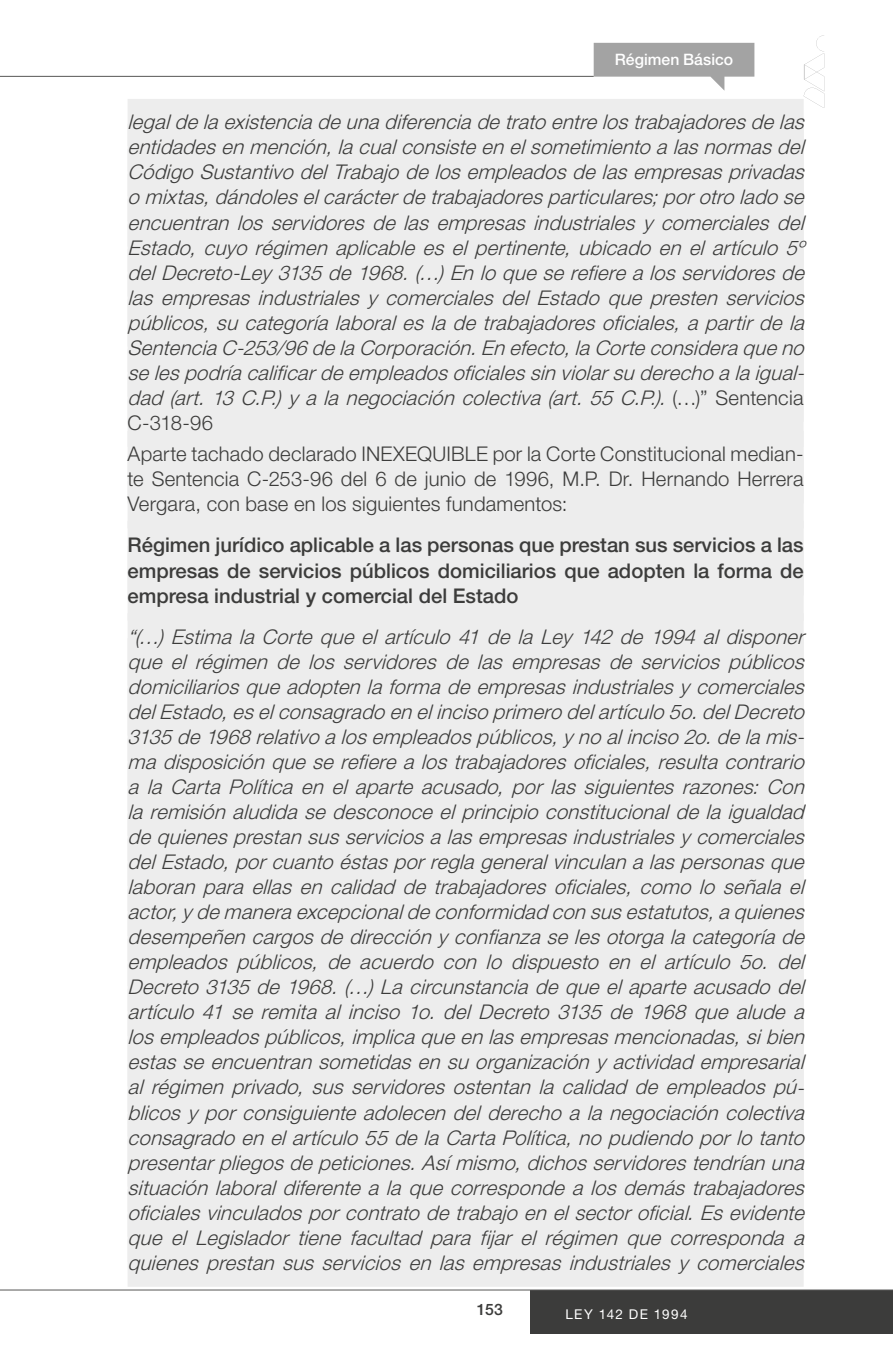
<style>
.page{position:relative;width:893px;height:1372px;background:#fff}
.page>*{position:absolute;margin:0;border:0;box-sizing:border-box;transform-origin:0 0}
.t1{font:italic 300 20.25px/25px "Helvetica Neue LT Std";letter-spacing:.015em;color:#3c3c3b}
.t2{font:300 20.25px/25px "Helvetica Neue LT Std";letter-spacing:.01em;color:#3c3c3b;text-align:justify}
.t3{font:500 20.25px/25px "Helvetica Neue LT Std";color:#3c3c3b;text-align:justify}
.t4{font:500 15.75px "Helvetica Neue LT Std";color:#fff}
.t5{font:500 15.75px "Helvetica Neue LT Std";color:#3c3c3b}
.t6{font:13.5px "Helvetica Neue LT Std";letter-spacing:.1em;color:#fff}
.s1{font-style:normal}
</style>
<div class="page">
<div style="left:530px;top:1289px;width:363px;height:44px;background:#3c3c3b"></div>
<hr style="left:0;top:1289px;width:893px;height:1px;background:#575756">
<svg style="left:594px;top:43px;width:160px;height:48px"></svg>
<hr style="left:0;top:76px;width:594px;height:1px;background:#575756">
<svg style="left:804px;top:35px;width:20px;height:73px"></svg>
<div style="left:128px;top:99px;width:676px;height:47px;background:#ededed"></div>
<div style="left:128px;top:124px;width:676px;height:47px;background:#ededed"></div>
<div style="left:128px;top:149px;width:676px;height:47px;background:#ededed"></div>
<div style="left:128px;top:174px;width:676px;height:47px;background:#ededed"></div>
<div style="left:128px;top:199px;width:676px;height:47px;background:#ededed"></div>
<div style="left:128px;top:224px;width:676px;height:47px;background:#ededed"></div>
<div style="left:128px;top:249px;width:676px;height:47px;background:#ededed"></div>
<div style="left:128px;top:274px;width:676px;height:47px;background:#ededed"></div>
<div style="left:128px;top:299px;width:676px;height:47px;background:#ededed"></div>
<div style="left:128px;top:324px;width:676px;height:47px;background:#ededed"></div>
<div style="left:128px;top:349px;width:676px;height:48px;background:#ededed"></div>
<div style="left:128px;top:374px;width:676px;height:48px;background:#ededed"></div>
<div style="left:128px;top:399px;width:676px;height:48px;background:#ededed"></div>
<div style="left:128px;top:431px;width:676px;height:47px;background:#ededed"></div>
<div style="left:128px;top:456px;width:676px;height:47px;background:#ededed"></div>
<div style="left:128px;top:481px;width:676px;height:47px;background:#ededed"></div>
<div style="left:128px;top:521px;width:676px;height:49px;background:#ededed"></div>
<div style="left:128px;top:546px;width:676px;height:49px;background:#ededed"></div>
<div style="left:128px;top:571px;width:676px;height:49px;background:#ededed"></div>
<div style="left:128px;top:613px;width:676px;height:47px;background:#ededed"></div>
<div style="left:128px;top:638px;width:676px;height:47px;background:#ededed"></div>
<div style="left:128px;top:663px;width:676px;height:47px;background:#ededed"></div>
<div style="left:128px;top:688px;width:676px;height:47px;background:#ededed"></div>
<div style="left:128px;top:713px;width:676px;height:47px;background:#ededed"></div>
<div style="left:128px;top:738px;width:676px;height:47px;background:#ededed"></div>
<div style="left:128px;top:763px;width:676px;height:47px;background:#ededed"></div>
<div style="left:128px;top:788px;width:676px;height:47px;background:#ededed"></div>
<div style="left:128px;top:813px;width:676px;height:47px;background:#ededed"></div>
<div style="left:128px;top:838px;width:676px;height:47px;background:#ededed"></div>
<div style="left:128px;top:863px;width:676px;height:48px;background:#ededed"></div>
<div style="left:128px;top:888px;width:676px;height:48px;background:#ededed"></div>
<div style="left:128px;top:913px;width:676px;height:48px;background:#ededed"></div>
<div style="left:128px;top:938px;width:676px;height:48px;background:#ededed"></div>
<div style="left:128px;top:963px;width:676px;height:48px;background:#ededed"></div>
<div style="left:128px;top:988px;width:676px;height:48px;background:#ededed"></div>
<div style="left:128px;top:1013px;width:676px;height:48px;background:#ededed"></div>
<div style="left:128px;top:1039px;width:676px;height:47px;background:#ededed"></div>
<div style="left:128px;top:1064px;width:676px;height:47px;background:#ededed"></div>
<div style="left:128px;top:1089px;width:676px;height:47px;background:#ededed"></div>
<div style="left:128px;top:1114px;width:676px;height:47px;background:#ededed"></div>
<div style="left:128px;top:1139px;width:676px;height:47px;background:#ededed"></div>
<div style="left:128px;top:1164px;width:676px;height:47px;background:#ededed"></div>
<div style="left:128px;top:1189px;width:676px;height:47px;background:#ededed"></div>
<div style="left:128px;top:1214px;width:676px;height:47px;background:#ededed"></div>
<div style="left:128px;top:1239px;width:676px;height:47px;background:#ededed"></div>
<p class="t4" style="left:615px;top:50px;width:120px">Régimen Básico</p>
<p class="t1" style="left:128px;top:109px;width:684px">legaldelaexistenciadeunadiferenciadetratoentrelostrabajadoresdelas entidadesenmención,lacualconsisteenelsometimientoalasnormasdel CódigoSustantivodelTrabajodelosempleadosdelasempresasprivadas omixtas,dándoleselcarácterdetrabajadoresparticulares;porotroladose encuentran los servidores de las empresas industriales y comerciales del Estado, cuyo régimen aplicable es el pertinente, ubicado en el artículo 5º delDecreto-Ley 3135de1968.(…) Enloqueserefierealosservidoresde las empresas industriales y comerciales del Estado que presten servicios públicos,sucategoríalaboralesladetrabajadoresoficiales,apartirdela SentenciaC-253/96delaCorporación.Enefecto,laCorteconsideraqueno selespodríacalificardeempleadosoficialessinviolarsuderechoalaigual&shy;dad (art. 13 C.P.) y a la negociación colectiva (art. 55 C.P.). <span class="s1">( … ) ” S e n t e n c i a C-318-96</span></p>
<p class="t2" style="left:128px;top:441px;width:678px">Aparte tachado declarado INEXEQUIBLE por la Corte Constitucional median&shy;te Sentencia C-253-96 del 6 de junio de 1996, M.P. Dr. Hernando Herrera Vergara, con base en los siguientes fundamentos:</p>
<p class="t3" style="left:128px;top:532px;width:678px">Régimen jurídico aplicable a las personas que prestan sus servicios a las empresas de servicios públicos domiciliarios que adopten la forma de empresa industrial y comercial del Estado</p>
<p class="t1" style="left:128px;top:623px;width:684px;text-align:justify">“(…) Estima la Corte que el artículo 41 de la Ley 142 de 1994 al disponer que el régimen de los servidores de las empresas de servicios públicos domiciliariosqueadoptenlaformadeempresasindustrialesy comerciales delEstado,eselconsagradoenelincisoprimerodelartículo5o.delDecreto 3135de1968relativoalosempleadospúblicos,y noalinciso2o.delamis&shy;madisposiciónqueserefierealostrabajadoresoficiales,resultacontrario a la Carta Política en el aparte acusado, por las siguientes razones: Con laremisiónaludidasedesconoceelprincipioconstitucionaldelaigualdad dequienesprestansusserviciosalasempresasindustrialesy comerciales delEstado,porcuantoéstasporreglageneralvinculanalaspersonasque laboran para ellas en calidad de trabajadores oficiales, como lo señala el actor,y demaneraexcepcionaldeconformidad consusestatutos,aquienes desempeñencargosdedireccióny confianzaselesotorgalacategoríade empleados públicos, de acuerdo con lo dispuesto en el artículo 5o. del Decreto3135de1968.(…) Lacircunstanciadequeelaparteacusadodel artículo 41 se remita al inciso 1o. del Decreto 3135 de 1968 que alude a losempleadospúblicos,implicaqueenlasempresasmencionadas,sibien estasseencuentransometidasensuorganizacióny actividad empresarial al régimen privado, sus servidores ostentan la calidad de empleados pú&shy;blicos y por consiguiente adolecen del derecho a la negociación colectiva consagradoenelartículo55delaCartaPolítica,nopudiendoporlotanto presentarpliegosdepeticiones.Asímismo,dichosservidorestendríanuna situación laboral diferente a la que corresponde a los demás trabajadores oficialesvinculadosporcontratodetrabajoenelsectoroficial.Esevidente que el Legislador tiene facultad para fijar el régimen que corresponda a quienes prestan sus servicios en las empresas industriales y comerciales</p>
<p class="t5" style="left:477px;top:1299px;width:28px">153</p>
<p class="t6" style="left:565px;top:1305px;width:124px">LEY 142 DE 1994</p>
</div>
